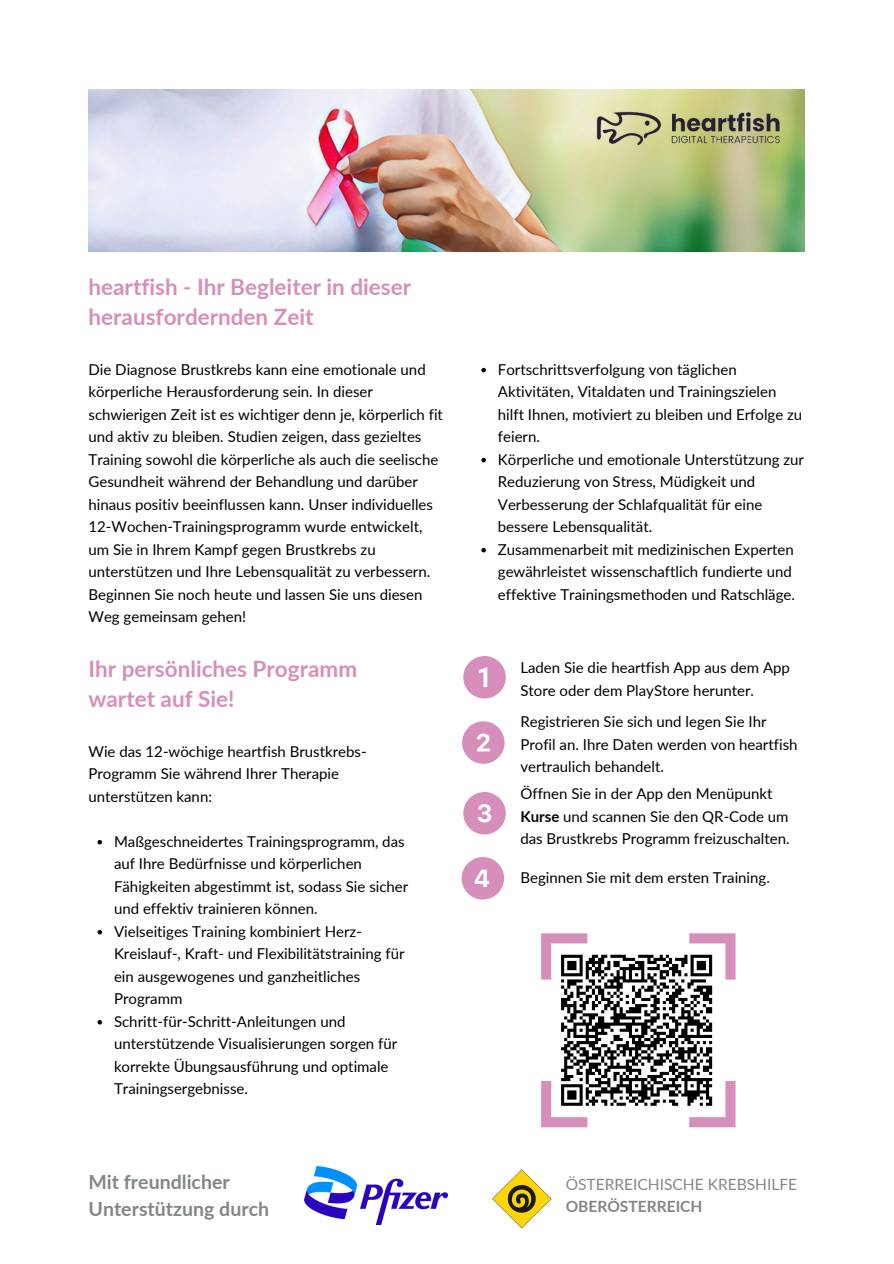
<style>
.page{position:relative;width:894px;height:1264px;background:#fff}
.page>*{position:absolute;margin:0;border:0;box-sizing:border-box;transform-origin:0 0}
.t1{font:700 22.5px/30.3px "Lato";color:#d68eba}
.t2{font:700 19.5px/27px "Lato";color:#818789}
.t3{font:15.45px/21.6px "Lato";color:#818789}
.t4{font:15px/22.5px "Lato";color:#000}
.s1{font-weight:700}
</style>
<div class="page">
<svg style="left:463px;top:656px;width:42px;height:42px"></svg>
<svg style="left:463px;top:792px;width:42px;height:42px"></svg>
<svg style="left:462px;top:721px;width:42px;height:42px"></svg>
<svg style="left:461px;top:857px;width:43px;height:42px"></svg>
<img style="left:88px;top:89px;width:716px;height:162px">
<img style="left:594px;top:108px;width:188px;height:42px">
<img style="left:492px;top:1169px;width:60px;height:60px">
<img style="left:304px;top:1166px;width:143px;height:58px">
<svg style="left:97px;top:840px;width:5px;height:4px"></svg>
<svg style="left:97px;top:930px;width:5px;height:4px"></svg>
<svg style="left:97px;top:1020px;width:5px;height:4px"></svg>
<svg style="left:481px;top:368px;width:5px;height:4px"></svg>
<svg style="left:481px;top:458px;width:5px;height:4px"></svg>
<svg style="left:481px;top:548px;width:5px;height:4px"></svg>
<svg style="left:541px;top:933px;width:194px;height:194px"></svg>
<p class="t1" style="left:88px;top:271px;width:324px">heartfish - Ihr Begleiter in dieser herausfordernden Zeit</p>
<p class="t4" style="left:88px;top:357px;width:356px">Die Diagnose Brustkrebs kann eine emotionale und körperliche Herausforderung sein. In dieser schwierigen Zeit ist es wichtiger denn je, körperlich fit und aktiv zu bleiben. Studien zeigen, dass gezieltes Training sowohl die körperliche als auch die seelische Gesundheit während der Behandlung und darüber hinaus positiv beeinflussen kann. Unser individuelles 12-Wochen-Trainingsprogramm wurde entwickelt, um Sie in Ihrem Kampf gegen Brustkrebs zu unterstützen und Ihre Lebensqualität zu verbessern.<br>Beginnen Sie noch heute und lassen Sie uns diesen Weg gemeinsam gehen!</p>
<p class="t1" style="left:88px;top:653px;width:270px">Ihr persönliches Programm wartet auf Sie!</p>
<p class="t4" style="left:88px;top:739px;width:279px">Wie das 12-wöchige heartfish Brustkrebs-<br>Programm Sie während Ihrer Therapie unterstützen kann:</p>
<p class="t4" style="left:114px;top:829px;width:296px">Maßgeschneidertes Trainingsprogramm, das auf Ihre Bedürfnisse und körperlichen Fähigkeiten abgestimmt ist, sodass Sie sicher und effektiv trainieren können.</p>
<p class="t4" style="left:114px;top:919px;width:292px">Vielseitiges Training kombiniert Herz-Kreislauf-, Kraft- und Flexibilitätstraining für ein ausgewogenes und ganzheitliches Programm</p>
<p class="t4" style="left:114px;top:1009px;width:285px">Schritt-für-Schritt-Anleitungen und unterstützende Visualisierungen sorgen für korrekte Übungsausführung und optimale Trainingsergebnisse.</p>
<p class="t4" style="left:497px;top:357px;width:306px">Fortschrittsverfolgung von täglichen Aktivitäten, Vitaldaten und Trainingszielen hilft Ihnen, motiviert zu bleiben und Erfolge zu feiern.</p>
<p class="t4" style="left:497px;top:447px;width:307px">Körperliche und emotionale Unterstützung zur Reduzierung von Stress, Müdigkeit und Verbesserung der Schlafqualität für eine bessere Lebensqualität.</p>
<p class="t4" style="left:497px;top:537px;width:298px">Zusammenarbeit mit medizinischen Experten gewährleistet wissenschaftlich fundierte und effektive Trainingsmethoden und Ratschläge.</p>
<p class="t4" style="left:520px;top:656px;width:271px">Laden Sie die heartfish App aus dem App<br>Store oder dem PlayStore herunter.</p>
<h1 class="t4" style="left:520px;top:710px;width:278px">Registrieren Sie sich und legen Sie Ihr<br>Profil an. Ihre Daten werden von heartfish vertraulich behandelt.</h1>
<p class="t4" style="left:520px;top:782px;width:271px">Öffnen Sie in der App den Menüpunkt<br><span class="s1">Kurse</span> und scannen Sie den QR-Code um das Brustkrebs Programm freizuschalten.</p>
<p class="t4" style="left:520px;top:866px;width:251px">Beginnen Sie mit dem ersten Training.</p>
<p class="t2" style="left:88px;top:1167px;width:182px">Mit freundlicher<br>Unterstützung durch</p>
<p class="t3" style="left:565px;top:1173px;width:233px">ÖSTERREICHISCHE KREBSHILFE<br><span class="s1">OBERÖSTERREICH</span></p>
</div>
